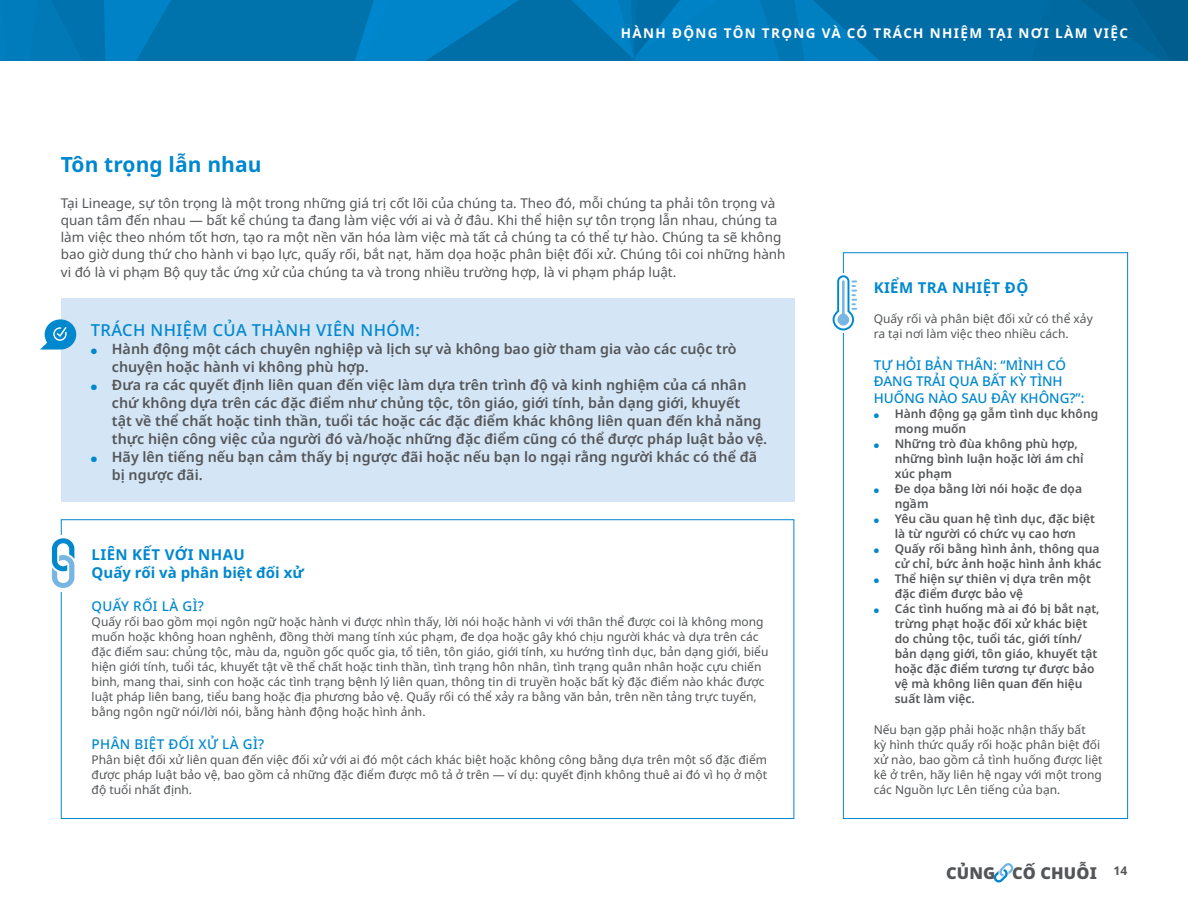
<style>
.page{position:relative;width:1188px;height:918px;background:#fff}
.page>*{position:absolute;margin:0;border:0;box-sizing:border-box;transform-origin:0 0}
.t1{font:700 21px "Noto Sans";letter-spacing:.005em;color:#0088ce}
.t2{font:500 16.5px "Noto Sans";letter-spacing:.025em;color:#0088ce}
.t3{font:900 16.35px "Noto Sans";letter-spacing:.01em;color:#535558}
.t4{font:700 15px/18px "Noto Sans";color:#0088ce}
.t5{font:700 15px "Noto Sans";letter-spacing:.025em;color:#0088ce}
.t6{font:600 14.25px/18px "Noto Sans";color:#535558}
.t7{font:13.5px/17.2px "Noto Sans";color:#535558}
.t8{font:500 13.5px/16.5px "Noto Sans";color:#0088ce}
.t9{font:700 13.5px "Noto Sans";letter-spacing:.1em;color:#fff}
.t10{font:500 13.5px "Noto Sans";letter-spacing:.025em;color:#0088ce}
.t11{font:12px/15px "Noto Sans";color:#535558}
.t12{font:600 12px/15px "Noto Sans";color:#535558}
</style>
<div class="page">
<svg style="left:0;top:0;width:1188px;height:61px;background:#0074b0"></svg>
<svg style="left:993px;top:863px;width:21px;height:19px"></svg>
<svg style="left:52px;top:538px;width:22px;height:50px"></svg>
<div style="left:843px;top:252px;width:285px;height:567px;border:1px solid #0088ce"></div>
<svg style="left:833px;top:275px;width:24px;height:55px"></svg>
<div style="left:61px;top:298px;width:733px;height:203px;background:#d4e5f5"></div>
<svg style="left:40px;top:319px;width:36px;height:31px"></svg>
<p class="t9" style="left:621px;top:24px;width:509px">HÀNH ĐỘNG TÔN TRỌNG VÀ CÓ TRÁCH NHIỆM TẠI NƠI LÀM VIỆC</p>
<h1 class="t1" style="left:61px;top:150px;width:202px">Tôn trọng lẫn nhau</h1>
<p class="t7" style="left:61px;top:194px;width:726px">Tại Lineage, sự tôn trọng là một trong những giá trị cốt lõi của chúng ta. Theo đó, mỗi chúng ta phải tôn trọng và quan tâm đến nhau — bất kể chúng ta đang làm việc với ai và ở đâu. Khi thể hiện sự tôn trọng lẫn nhau, chúng ta làm việc theo nhóm tốt hơn, tạo ra một nền văn hóa làm việc mà tất cả chúng ta có thể tự hào. Chúng ta sẽ không bao giờ dung thứ cho hành vi bạo lực, quấy rối, bắt nạt, hăm dọa hoặc phân biệt đối xử. Chúng tôi coi những hành vi đó là vi phạm Bộ quy tắc ứng xử của chúng ta và trong nhiều trường hợp, là vi phạm pháp luật.</p>
<h2 class="t2" style="left:91px;top:319px;width:331px">TRÁCH NHIỆM CỦA THÀNH VIÊN NHÓM:</h2>
<p class="t6" style="left:112px;top:341px;width:657px">Hành động một cách chuyên nghiệp và lịch sự và không bao giờ tham gia vào các cuộc trò chuyện hoặc hành vi không phù hợp.<br>Đưa ra các quyết định liên quan đến việc làm dựa trên trình độ và kinh nghiệm của cá nhân chứ không dựa trên các đặc điểm như chủng tộc, tôn giáo, giới tính, bản dạng giới, khuyết<br>tật về thể chất hoặc tinh thần, tuổi tác hoặc các đặc điểm khác không liên quan đến khả năng thực hiện công việc của người đó và/hoặc những đặc điểm cũng có thể được pháp luật bảo vệ.<br>Hãy lên tiếng nếu bạn cảm thấy bị ngược đãi hoặc nếu bạn lo ngại rằng người khác có thể đã bị ngược đãi.</p>
<p class="t4" style="left:92px;top:546px;width:214px">LIÊN KẾT VỚI NHAU<br>Quấy rối và phân biệt đối xử</p>
<p class="t10" style="left:92px;top:597px;width:114px">QUẤY RỐI LÀ GÌ?</p>
<p class="t11" style="left:92px;top:615px;width:678px">Quấy rối bao gồm mọi ngôn ngữ hoặc hành vi được nhìn thấy, lời nói hoặc hành vi với thân thể được coi là không mong muốn hoặc không hoan nghênh, đồng thời mang tính xúc phạm, đe dọa hoặc gây khó chịu người khác và dựa trên các đặc điểm sau: chủng tộc, màu da, nguồn gốc quốc gia, tổ tiên, tôn giáo, giới tính, xu hướng tình dục, bản dạng giới, biểu hiện giới tính, tuổi tác, khuyết tật về thể chất hoặc tinh thần, tình trạng hôn nhân, tình trạng quân nhân hoặc cựu chiến binh, mang thai, sinh con hoặc các tình trạng bệnh lý liên quan, thông tin di truyền hoặc bất kỳ đặc điểm nào khác được luật pháp liên bang, tiểu bang hoặc địa phương bảo vệ. Quấy rối có thể xảy ra bằng văn bản, trên nền tảng trực tuyến, bằng ngôn ngữ nói/lời nói, bằng hành động hoặc hình ảnh.</p>
<p class="t10" style="left:92px;top:735px;width:174px">PHÂN BIỆT ĐỐI XỬ LÀ GÌ?</p>
<p class="t11" style="left:92px;top:753px;width:677px;text-align:justify">Phân biệt đối xử liên quan đến việc đối xử với ai đó một cách khác biệt hoặc không công bằng dựa trên một số đặc điểm được pháp luật bảo vệ, bao gồm cả những đặc điểm được mô tả ở trên — ví dụ: quyết định không thuê ai đó vì họ ở một độ tuổi nhất định.</p>
<p class="t5" style="left:874px;top:277px;width:156px">KIỂM TRA NHIỆT ĐỘ</p>
<p class="t11" style="left:874px;top:312px;width:221px">Quấy rối và phân biệt đối xử có thể xảy ra tại nơi làm việc theo nhiều cách.</p>
<p class="t8" style="left:874px;top:357px;width:212px">TỰ HỎI BẢN THÂN: “MÌNH CÓ<br>ĐANG TRẢI QUA BẤT KỲ TÌNH<br>HUỐNG NÀO SAU ĐÂY KHÔNG?”:</p>
<p class="t12" style="left:895px;top:406px;width:208px">Hành động gạ gẫm tình dục không mong muốn<br>Những trò đùa không phù hợp, những bình luận hoặc lời ám chỉ xúc phạm<br>Đe dọa bằng lời nói hoặc đe dọa ngầm<br>Yêu cầu quan hệ tình dục, đặc biệt là từ người có chức vụ cao hơn<br>Quấy rối bằng hình ảnh, thông qua cử chỉ, bức ảnh hoặc hình ảnh khác<br>Thể hiện sự thiên vị dựa trên một đặc điểm được bảo vệ<br>Các tình huống mà ai đó bị bắt nạt, trừng phạt hoặc đối xử khác biệt do chủng tộc, tuổi tác, giới tính/ bản dạng giới, tôn giáo, khuyết tật hoặc đặc điểm tương tự được bảo vệ mà không liên quan đến hiệu suất làm việc.</p>
<p class="t11" style="left:874px;top:723px;width:230px">Nếu bạn gặp phải hoặc nhận thấy bất<br>kỳ hình thức quấy rối hoặc phân biệt đối xử nào, bao gồm cả tình huống được liệt kê ở trên, hãy liên hệ ngay với một trong các Nguồn lực Lên tiếng của bạn.</p>
<h3 class="t3" style="left:946px;top:860px;width:183px">CỦNG CỐ CHUỖI <sup>14</sup></h3>
</div>
